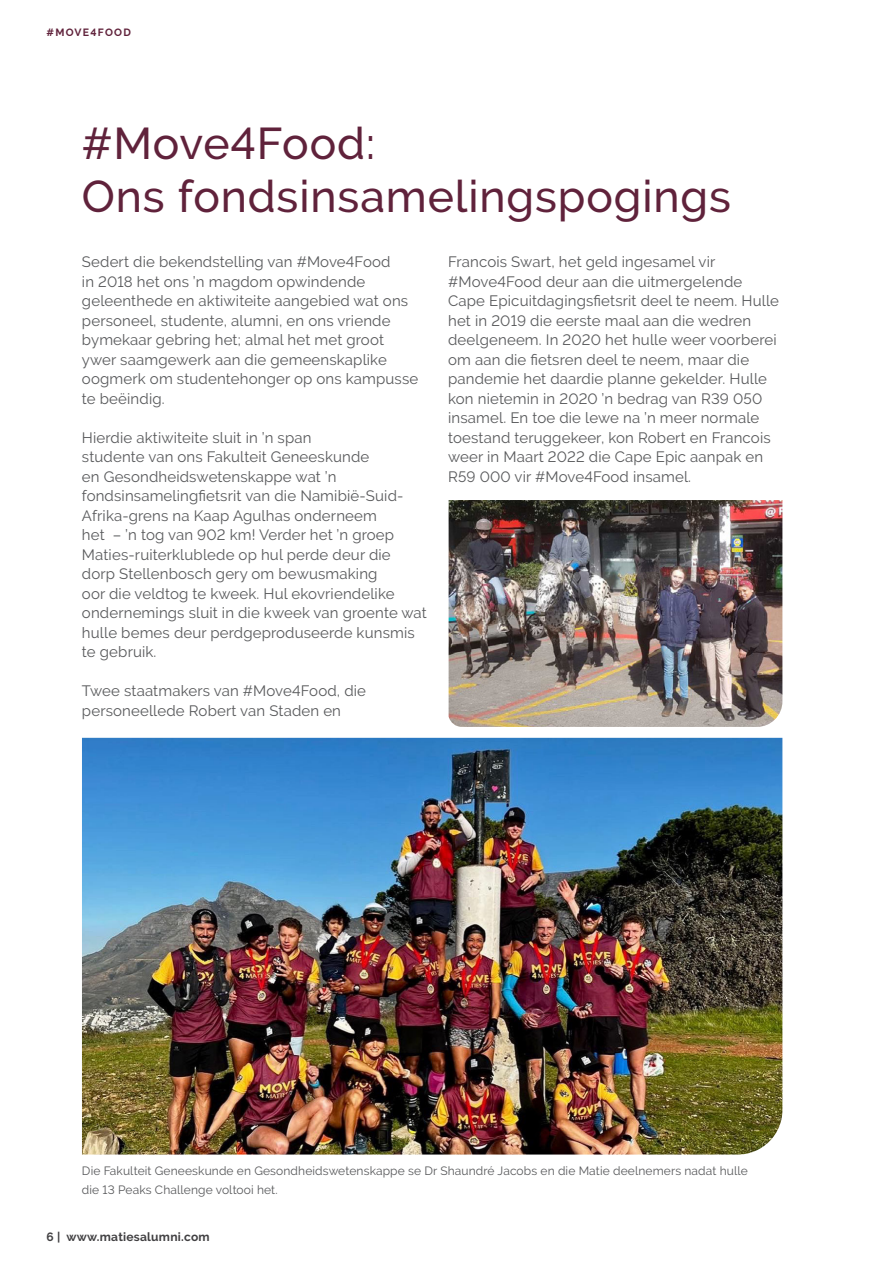
<style>
.page{position:relative;width:893px;height:1263px;background:#fff}
.page>*{position:absolute;margin:0;border:0;box-sizing:border-box;transform-origin:0 0}
.t1{font:500 44.4px/53.2px "Raleway";letter-spacing:.02em;color:#60223b}
.t2{font:15px/19.5px "Raleway";letter-spacing:.01em;color:#58595b}
.t3{font:12px/19.5px "Raleway";letter-spacing:.01em;color:#58595b}
.t4{font:700 12px "Raleway";letter-spacing:.02em;color:#414042}
.t5{font:700 10.5px "Raleway";letter-spacing:.12em;color:#60223b}
</style>
<div class="page">
<hr style="left:892px;top:0;width:1px;height:1263px;background:#61223b">
<img style="left:449px;top:500px;width:333px;height:227px">
<img style="left:82px;top:738px;width:700px;height:416px">
<p class="t5" style="left:46px;top:26px;width:86px">#MOVE4FOOD</p>
<h1 class="t1" style="left:82px;top:117px;width:651px">#Move4Food:<br>Ons fondsinsamelingspogings</h1>
<p class="t2" style="left:82px;top:252px;width:338px">Sedert die bekendstelling van #Move4Food<br>in 2018 het ons ’n magdom opwindende geleenthede en aktiwiteite aangebied wat ons personeel, studente, alumni, en ons vriende bymekaar gebring het; almal het met groot ywer saamgewerk aan die gemeenskaplike oogmerk om studentehonger op ons kampusse te beëindig.</p>
<p class="t2" style="left:82px;top:428px;width:346px">Hierdie aktiwiteite sluit in ’n span<br>studente van ons Fakulteit Geneeskunde<br>en Gesondheidswetenskappe wat ’n fondsinsamelingfietsrit van die Namibië-Suid-Afrika-grens na Kaap Agulhas onderneem<br>het – ’n tog van 902 km! Verder het ’n groep Maties-ruiterklublede op hul perde deur die dorp Stellenbosch gery om bewusmaking<br>oor die veldtog te kweek. Hul ekovriendelike ondernemings sluit in die kweek van groente wat hulle bemes deur perdgeproduseerde kunsmis te gebruik.</p>
<p class="t2" style="left:82px;top:681px;width:286px">Twee staatmakers van #Move4Food, die personeellede Robert van Staden en</p>
<p class="t2" style="left:448px;top:252px;width:332px">Francois Swart, het geld ingesamel vir #Move4Food deur aan die uitmergelende Cape Epicuitdagingsfietsrit deel te neem. Hulle het in 2019 die eerste maal aan die wedren deelgeneem. In 2020 het hulle weer voorberei om aan die fietsren deel te neem, maar die pandemie het daardie planne gekelder. Hulle kon nietemin in 2020 ’n bedrag van R39 050 insamel. En toe die lewe na ’n meer normale toestand teruggekeer, kon Robert en Francois weer in Maart 2022 die Cape Epic aanpak en R59 000 vir #Move4Food insamel.</p>
<p class="t3" style="left:82px;top:1161px;width:667px">Die Fakulteit Geneeskunde en Gesondheidswetenskappe se Dr Shaundré Jacobs en die Matie deelnemers nadat hulle die 13 Peaks Challenge voltooi het.</p>
<p class="t4" style="left:46px;top:1230px;width:165px">6 | www.matiesalumni.com</p>
</div>
